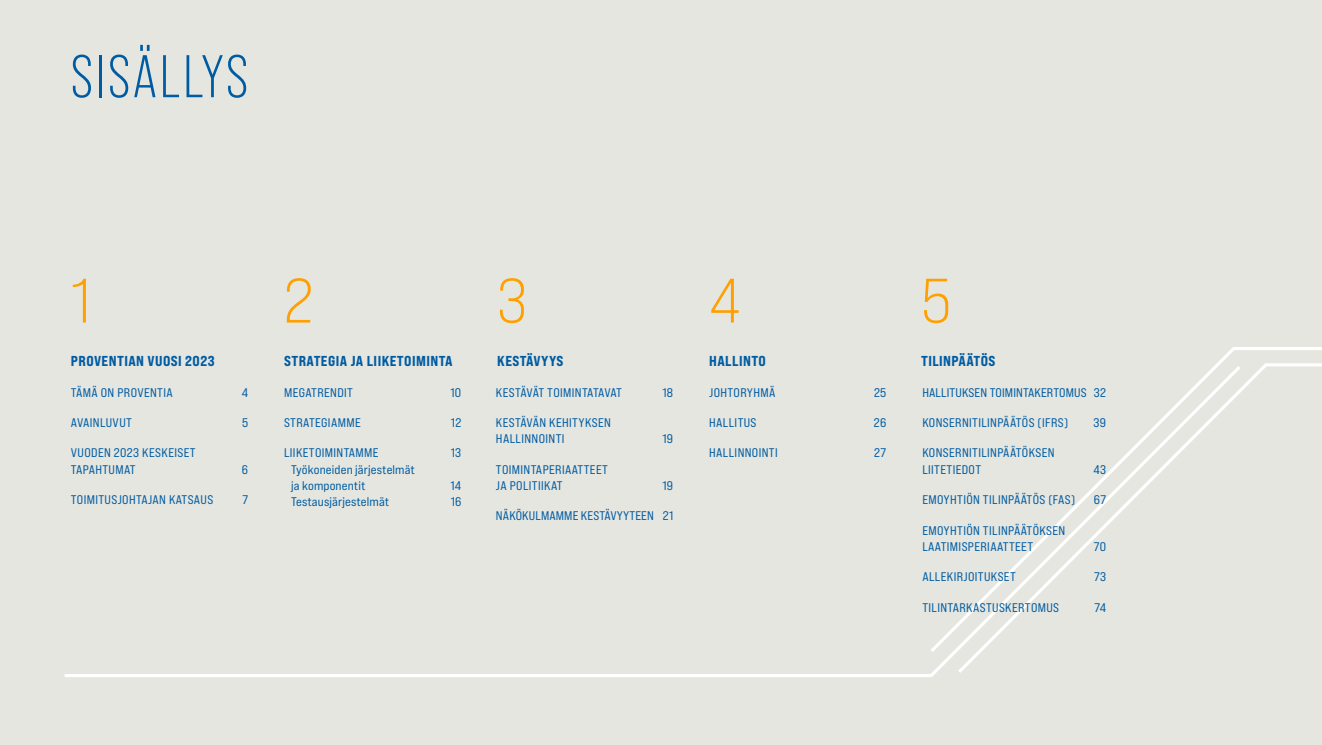
<style>
.page{position:relative;width:1322px;height:745px;background:#fff}
.page>*{position:absolute;margin:0;border:0;box-sizing:border-box;transform-origin:0 0}
.Subhead{font:62.5px "Bebas Neue Pro Exp Bk";color:#ff9f00}
.t1{font:60px "Bebas Neue Pro";letter-spacing:.05em;color:#005ca2}
.Subhead-2{font:14.38px "Bebas Neue Pro Exp Eb";letter-spacing:.03em;color:#005ca2}
.ToC_ind{font:12.5px/16.2px "Bebas Neue Pro Exp Rg";letter-spacing:.03em;color:#005ca2}
.ToC_ind-2{font:12.5px/16.2px "Bebas Neue Pro Exp Rg";letter-spacing:.01em;color:#005ca2}
.ToC_ind-3{font:12.5px "Bebas Neue Pro Exp Rg";letter-spacing:-.015em;color:#005ca2}
</style>
<div class="page">
<div style="left:0;top:0;width:1322px;height:744px;background:#e6e6e0"></div>
<svg style="left:64px;top:655px;width:890px;height:22px"></svg>
<svg style="left:955px;top:347px;width:367px;height:326px"></svg>
<h1 class="t1" style="left:71px;top:43px;width:179px">SISÄLLYS</h1>
<p class="Subhead" style="left:71px;top:262px;width:21px">1</p>
<p class="Subhead" style="left:284px;top:262px;width:31px">2</p>
<p class="Subhead" style="left:497px;top:262px;width:31px">3</p>
<p class="Subhead" style="left:709px;top:262px;width:33px">4</p>
<p class="Subhead" style="left:921px;top:262px;width:32px">5</p>
<p class="Subhead-2" style="left:71px;top:352px;width:145px">PROVENTIAN VUOSI 2023</p>
<p class="Subhead-2" style="left:284px;top:352px;width:170px">STRATEGIA JA LIIKETOIMINTA</p>
<p class="Subhead-2" style="left:497px;top:352px;width:68px">KESTÄVYYS</p>
<p class="Subhead-2" style="left:709px;top:352px;width:58px">HALLINTO</p>
<p class="Subhead-2" style="left:921px;top:352px;width:76px">TILINPÄÄTÖS</p>
<p class="ToC_ind" style="left:71px;top:383px;width:103px">TÄMÄ ON PROVENTIA</p>
<p class="ToC_ind" style="left:242px;top:383px;width:8px">4</p>
<p class="ToC_ind" style="left:71px;top:414px;width:63px">AVAINLUVUT</p>
<p class="ToC_ind" style="left:242px;top:414px;width:8px">5</p>
<p class="ToC_ind" style="left:71px;top:444px;width:126px">VUODEN 2023 KESKEISET<br>TAPAHTUMAT</p>
<p class="ToC_ind" style="left:242px;top:460px;width:8px">6</p>
<p class="ToC_ind" style="left:71px;top:491px;width:144px">TOIMITUSJOHTAJAN KATSAUS</p>
<p class="ToC_ind" style="left:242px;top:491px;width:7px">7</p>
<p class="ToC_ind" style="left:284px;top:383px;width:70px">MEGATRENDIT</p>
<p class="ToC_ind" style="left:450px;top:383px;width:12px">10</p>
<p class="ToC_ind" style="left:284px;top:414px;width:78px">STRATEGIAMME</p>
<p class="ToC_ind" style="left:451px;top:414px;width:12px">12</p>
<p class="ToC_ind" style="left:284px;top:444px;width:96px">LIIKETOIMINTAMME</p>
<p class="ToC_ind" style="left:451px;top:444px;width:12px">13</p>
<p class="ToC_ind-2" style="left:291px;top:460px;width:125px">Työkoneiden järjestelmät ja komponentit</p>
<p class="ToC_ind" style="left:451px;top:477px;width:12px">14</p>
<p class="ToC_ind-2" style="left:291px;top:493px;width:100px">Testausjärjestelmät</p>
<p class="ToC_ind" style="left:451px;top:493px;width:12px">16</p>
<p class="ToC_ind-3" style="left:496px;top:384px;width:128px">KESTÄVÄT TOIMINTATAVAT</p>
<p class="ToC_ind" style="left:662px;top:383px;width:12px">18</p>
<p class="ToC_ind" style="left:496px;top:414px;width:116px">KESTÄVÄN KEHITYKSEN<br>HALLINNOINTI</p>
<p class="ToC_ind" style="left:662px;top:430px;width:12px">19</p>
<p class="ToC_ind" style="left:496px;top:460px;width:113px">TOIMINTAPERIAATTEET<br>JA POLITIIKAT</p>
<p class="ToC_ind" style="left:662px;top:477px;width:12px">19</p>
<p class="ToC_ind-2" style="left:496px;top:507px;width:179px">NÄKÖKULMAMME KESTÄVYYTEEN 21</p>
<p class="ToC_ind" style="left:709px;top:383px;width:68px">JOHTORYHMÄ</p>
<p class="ToC_ind" style="left:874px;top:383px;width:14px">25</p>
<p class="ToC_ind" style="left:709px;top:414px;width:49px">HALLITUS</p>
<p class="ToC_ind" style="left:874px;top:414px;width:14px">26</p>
<p class="ToC_ind" style="left:709px;top:444px;width:70px">HALLINNOINTI</p>
<p class="ToC_ind" style="left:874px;top:444px;width:14px">27</p>
<p class="ToC_ind-2" style="left:922px;top:383px;width:185px">HALLITUKSEN TOIMINTAKERTOMUS 32</p>
<p class="ToC_ind" style="left:922px;top:414px;width:147px">KONSERNITILINPÄÄTÖS (IFRS)</p>
<p class="ToC_ind" style="left:1093px;top:414px;width:14px">39</p>
<p class="ToC_ind" style="left:922px;top:444px;width:134px">KONSERNITILINPÄÄTÖKSEN<br>LIITETIEDOT</p>
<p class="ToC_ind" style="left:1093px;top:460px;width:14px">43</p>
<p class="ToC_ind" style="left:922px;top:491px;width:154px">EMOYHTIÖN TILINPÄÄTÖS (FAS)</p>
<p class="ToC_ind" style="left:1094px;top:491px;width:14px">67</p>
<p class="ToC_ind" style="left:922px;top:521px;width:145px">EMOYHTIÖN TILINPÄÄTÖKSEN<br>LAATIMISPERIAATTEET</p>
<p class="ToC_ind" style="left:1094px;top:538px;width:14px">70</p>
<p class="ToC_ind" style="left:922px;top:568px;width:95px">ALLEKIRJOITUKSET</p>
<p class="ToC_ind" style="left:1094px;top:568px;width:14px">73</p>
<p class="ToC_ind" style="left:922px;top:598px;width:138px">TILINTARKASTUSKERTOMUS</p>
<p class="ToC_ind" style="left:1094px;top:598px;width:13px">74</p>
</div>
